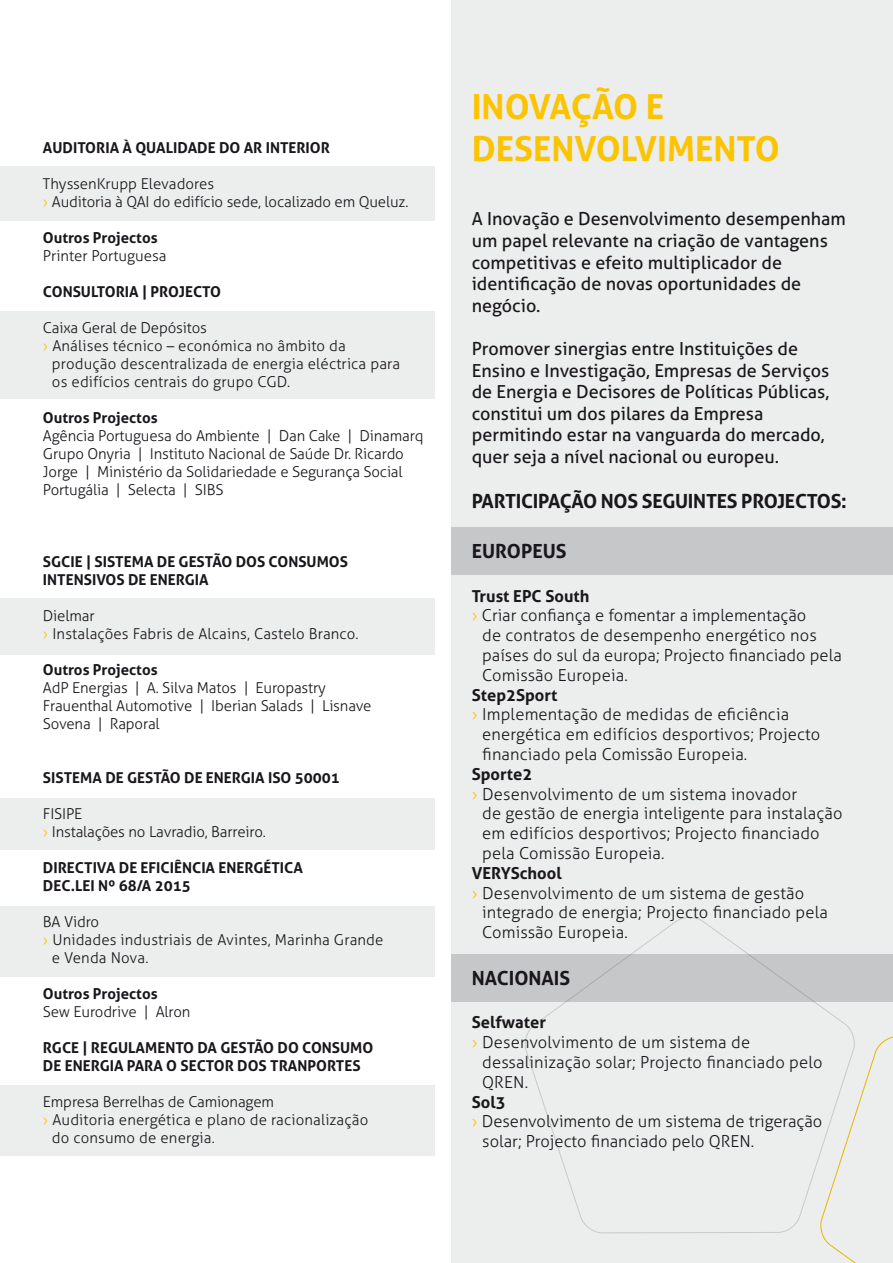
<style>
.page{position:relative;width:893px;height:1263px;background:#fff}
.page>*{position:absolute;margin:0;border:0;box-sizing:border-box;transform-origin:0 0}
.t1{font:700 34.5px/41.4px "Aller";color:#fcc400}
.t2{font:700 19.5px "Aller";letter-spacing:-.015em;color:#1a171c}
.t3{font:18px/21.6px "Aller";color:#1a171c}
.t4{font:300 16.5px "Aller";letter-spacing:.01em;color:#1a171c}
.t5{font:700 16.5px "Aller";color:#1a171c}
.t6{font:300 15px/18px "Aller";letter-spacing:-.01em;color:#1a171c}
.t7{font:700 15px/18px "Aller";color:#1a171c}
.t8{font:300 15px/18px "Aller";letter-spacing:.01em;color:#1a171c}
.s1{color:#fcc400}
</style>
<div class="page">
<div style="left:0;top:166px;width:434px;height:55px;background:#eceded"></div>
<div style="left:0;top:312px;width:434px;height:87px;background:#eceded"></div>
<div style="left:0;top:598px;width:434px;height:57px;background:#eceded"></div>
<div style="left:0;top:798px;width:434px;height:52px;background:#eceded"></div>
<div style="left:0;top:906px;width:434px;height:71px;background:#eceded"></div>
<div style="left:0;top:1085px;width:434px;height:71px;background:#eceded"></div>
<div style="left:452px;top:0;width:441px;height:1263px;background:#eceded"></div>
<div style="left:452px;top:528px;width:441px;height:47px;background:#c6c7c8"></div>
<div style="left:452px;top:954px;width:441px;height:48px;background:#c6c7c8"></div>
<svg style="left:525px;top:917px;width:329px;height:316px"></svg>
<svg style="left:818px;top:1036px;width:75px;height:227px"></svg>
<p class="t7" style="left:43px;top:138px;width:289px">AUDITORIA À QUALIDADE DO AR INTERIOR</p>
<p class="t6" style="left:43px;top:175px;width:367px">ThyssenKrupp Elevadores<br><span class="s1">›</span> Auditoria à QAI do edifício sede, localizado em Queluz.</p>
<p class="t7" style="left:43px;top:228px;width:116px">Outros Projectos</p>
<p class="t6" style="left:43px;top:247px;width:125px">Printer Portuguesa</p>
<p class="t7" style="left:43px;top:282px;width:180px">CONSULTORIA | PROJECTO</p>
<p class="t6" style="left:43px;top:319px;width:166px">Caixa Geral de Depósitos</p>
<p class="t8" style="left:43px;top:337px;width:304px"><span class="s1">›</span> Análises técnico – económica no âmbito da</p>
<p class="t8" style="left:52px;top:355px;width:350px">produção descentralizada de energia eléctrica para</p>
<p class="t8" style="left:52px;top:373px;width:240px">os edifícios centrais do grupo CGD.</p>
<p class="t7" style="left:43px;top:408px;width:116px">Outros Projectos</p>
<p class="t6" style="left:43px;top:427px;width:382px">Agência Portuguesa do Ambiente | Dan Cake | Dinamarq Grupo Onyria | Instituto Nacional de Saúde Dr. Ricardo Jorge | Ministério da Solidariedade e Segurança Social Portugália | Selecta | SIBS</p>
<p class="t7" style="left:43px;top:552px;width:307px">SGCIE | SISTEMA DE GESTÃO DOS CONSUMOS<br>INTENSIVOS DE ENERGIA</p>
<p class="t8" style="left:43px;top:607px;width:317px">Dielmar<br><span class="s1">›</span> Instalações Fabris de Alcains, Castelo Branco.</p>
<p class="t7" style="left:43px;top:660px;width:116px">Outros Projectos</p>
<p class="t6" style="left:43px;top:679px;width:330px">AdP Energias | A. Silva Matos | Europastry<br>Frauenthal Automotive | Iberian Salads | Lisnave<br>Sovena | Raporal</p>
<p class="t7" style="left:43px;top:768px;width:298px">SISTEMA DE GESTÃO DE ENERGIA ISO 50001</p>
<p class="t6" style="left:43px;top:805px;width:224px">FISIPE<br><span class="s1">›</span> Instalações no Lavradio, Barreiro.</p>
<p class="t7" style="left:43px;top:858px;width:262px">DIRECTIVA DE EFICIÊNCIA ENERGÉTICA<br>DEC.LEI Nº 68/A 2015</p>
<p class="t6" style="left:43px;top:913px;width:58px">BA Vidro</p>
<p class="t8" style="left:43px;top:931px;width:342px"><span class="s1">›</span> Unidades industriais de Avintes, Marinha Grande</p>
<p class="t8" style="left:52px;top:949px;width:98px">e Venda Nova.</p>
<p class="t7" style="left:43px;top:984px;width:116px">Outros Projectos</p>
<p class="t6" style="left:43px;top:1003px;width:149px">Sew Eurodrive | Alron</p>
<p class="t7" style="left:43px;top:1038px;width:332px">RGCE | REGULAMENTO DA GESTÃO DO CONSUMO<br>DE ENERGIA PARA O SECTOR DOS TRANPORTES</p>
<p class="t6" style="left:43px;top:1093px;width:233px">Empresa Berrelhas de Camionagem</p>
<p class="t8" style="left:43px;top:1111px;width:327px"><span class="s1">›</span> Auditoria energética e plano de racionalização</p>
<p class="t8" style="left:52px;top:1129px;width:164px">do consumo de energia.</p>
<h1 class="t1" style="left:472px;top:86px;width:310px">INOVAÇÃO E<br>DESENVOLVIMENTO</h1>
<p class="t3" style="left:472px;top:208px;width:376px">A Inovação e Desenvolvimento desempenham um papel relevante na criação de vantagens competitivas e efeito multiplicador de identificação de novas oportunidades de negócio.</p>
<p class="t3" style="left:472px;top:338px;width:359px">Promover sinergias entre Instituições de Ensino e Investigação, Empresas de Serviços de Energia e Decisores de Políticas Públicas, constitui um dos pilares da Empresa permitindo estar na vanguarda do mercado, quer seja a nível nacional ou europeu.</p>
<p class="t2" style="left:472px;top:489px;width:376px">PARTICIPAÇÃO NOS SEGUINTES PROJECTOS:</p>
<p class="t2" style="left:472px;top:539px;width:96px">EUROPEUS</p>
<p class="t5" style="left:472px;top:586px;width:119px">Trust EPC South</p>
<p class="t4" style="left:472px;top:606px;width:336px"><span class="s1">›</span> Criar confiança e fomentar a implementação</p>
<p class="t4" style="left:482px;top:625px;width:336px">de contratos de desempenho energético nos</p>
<p class="t4" style="left:482px;top:645px;width:361px">países do sul da europa; Projecto financiado pela</p>
<p class="t4" style="left:482px;top:665px;width:147px">Comissão Europeia.</p>
<p class="t5" style="left:472px;top:685px;width:87px">Step2Sport</p>
<p class="t4" style="left:472px;top:705px;width:319px"><span class="s1">›</span> Implementação de medidas de eficiência</p>
<p class="t4" style="left:482px;top:724px;width:340px">energética em edifícios desportivos; Projecto</p>
<p class="t4" style="left:482px;top:744px;width:267px">financiado pela Comissão Europeia.</p>
<p class="t5" style="left:472px;top:764px;width:62px">Sporte2</p>
<p class="t4" style="left:472px;top:784px;width:327px"><span class="s1">›</span> Desenvolvimento de um sistema inovador</p>
<p class="t4" style="left:482px;top:804px;width:362px">de gestão de energia inteligente para instalação</p>
<p class="t4" style="left:482px;top:823px;width:339px">em edifícios desportivos; Projecto financiado</p>
<p class="t4" style="left:482px;top:843px;width:184px">pela Comissão Europeia.</p>
<p class="t5" style="left:472px;top:863px;width:92px">VERYSchool</p>
<p class="t4" style="left:472px;top:883px;width:334px"><span class="s1">›</span> Desenvolvimento de um sistema de gestão</p>
<p class="t4" style="left:482px;top:903px;width:347px">integrado de energia; Projecto financiado pela</p>
<p class="t4" style="left:482px;top:922px;width:147px">Comissão Europeia.</p>
<p class="t2" style="left:472px;top:966px;width:100px">NACIONAIS</p>
<p class="t5" style="left:472px;top:1012px;width:76px">Selfwater</p>
<p class="t4" style="left:472px;top:1032px;width:280px"><span class="s1">›</span> Desenvolvimento de um sistema de</p>
<p class="t4" style="left:482px;top:1052px;width:342px">dessalinização solar; Projecto financiado pelo</p>
<p class="t4" style="left:482px;top:1072px;width:47px">QREN.</p>
<p class="t5" style="left:472px;top:1091px;width:35px">Sol3</p>
<p class="t4" style="left:472px;top:1111px;width:352px"><span class="s1">›</span> Desenvolvimento de um sistema de trigeração</p>
<p class="t4" style="left:482px;top:1131px;width:273px">solar; Projecto financiado pelo QREN.</p>
</div>
